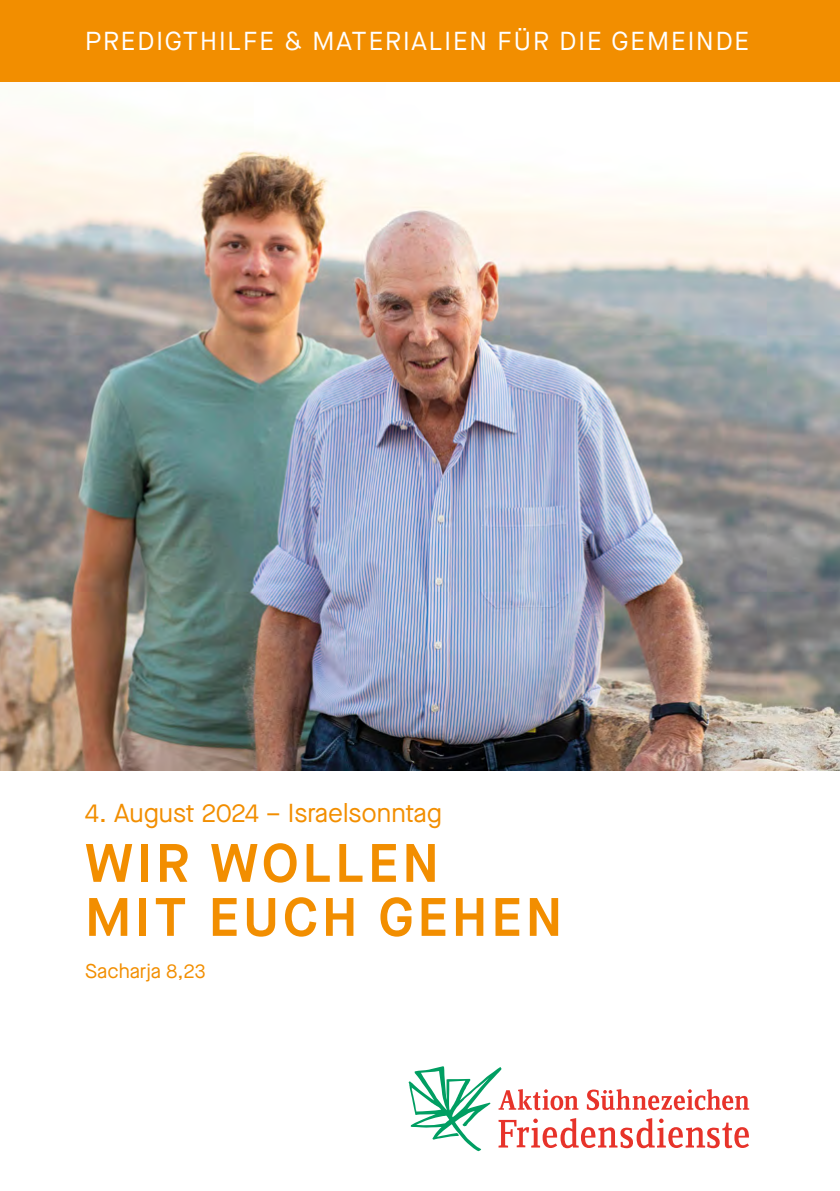
<style>
.page{position:relative;width:840px;height:1191px;background:#fff}
.page>*{position:absolute;margin:0;border:0;box-sizing:border-box;transform-origin:0 0}
.t1{font:600 54px/54px "Maison Neue";letter-spacing:.075em;color:#f28e00}
.t2{font:26px "Maison Neue";letter-spacing:.075em;color:#fff}
.t3{font:26px "Maison Neue";color:#f28e00}
.t4{font:20px "Maison Neue";color:#f28e00}
</style>
<div class="page">
<img style="left:0;top:81px;width:839px;height:689px">
<div style="left:0;top:0;width:839px;height:81px;background:#f28e00"></div>
<svg style="left:408px;top:1066px;width:340px;height:85px"></svg>
<p class="t2" style="left:85px;top:24px;width:665px">PREDIGTHILFE &amp; MATERIALIEN FÜR DIE GEMEINDE</p>
<p class="t3" style="left:85px;top:795px;width:358px">4. August 2024 – Israelsonntag</p>
<p class="t1" style="left:85px;top:834px;width:478px">WIR WOLLEN<br>MIT EUCH GEHEN</p>
<p class="t4" style="left:85px;top:957px;width:122px">Sacharja 8,23</p>
</div>
